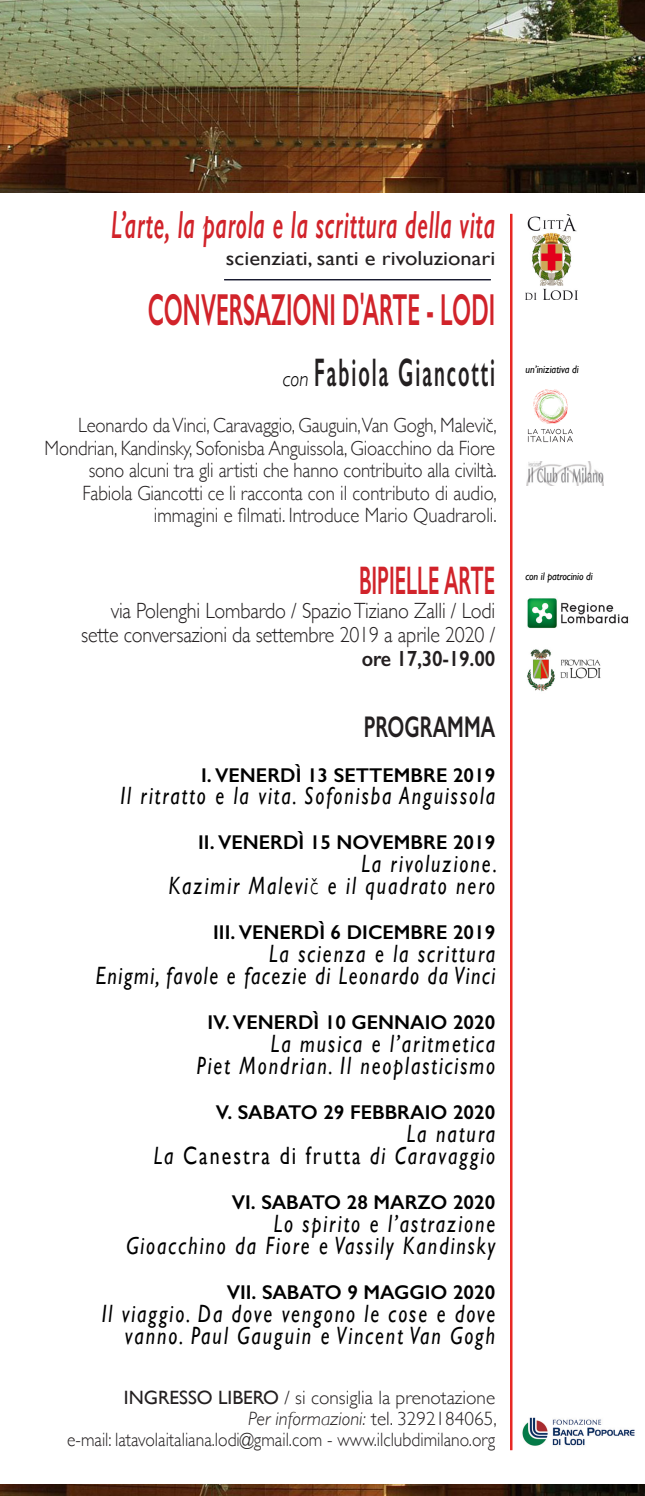
<style>
.page{position:relative;width:645px;height:1496px;background:#fff}
.page>*{position:absolute;margin:0;border:0;box-sizing:border-box;transform-origin:0 0}
.t1{font:600 45px "Gill Sans";color:#d1232a;scale:.5 1}
.t2{font:600 40px "Gill Sans";letter-spacing:.1em;color:#231f20;scale:.5 1}
.t3{font:600 40px "Gill Sans";color:#d1232a;scale:.5 1}
.t4{font:italic 600 39.38px "Gill Sans";letter-spacing:.03em;color:#d1232a;scale:.57 1}
.t5{font:600 30px "Gill Sans";color:#231f20;scale:.67 1}
.t6{font:italic 25px "Gill Sans";letter-spacing:.1em;color:#000;scale:.8 1}
.t7{font:italic 25px "Gill Sans";letter-spacing:.08em;color:#000;scale:.8 1}
.t8{font:25px "Gill Sans";letter-spacing:.1em;color:#000;scale:.8 1}
.t9{font:300 22px "Gill Sans";letter-spacing:-.01em;color:#231f20;scale:.91 1}
.t10{font:600 22px "Gill Sans";letter-spacing:-.01em;color:#231f20;scale:.91 1}
.t11{font:300 20.62px/22.5px "Gill Sans";letter-spacing:-.01em;color:#231f20;text-align:right;scale:.91 1}
.t12{font:20.25px "Gill Sans";color:#231f20;scale:1.11 1}
.t13{font:600 20px "Gill Sans";color:#000}
.t14{font:300 19.25px/21px "Gill Sans";color:#231f20;text-align:right}
.t15{font:300 19.25px "Gill Sans";color:#231f20;scale:.91 1}
.t16{font:italic 11px "Gill Sans";letter-spacing:-.005em;color:#000;scale:.91 1}
.s1{font-weight:300;font-style:italic;font-size:22px;color:#000}
.s2{font-weight:300;font-style:normal}
.s3{font-style:italic}
.s4{font-weight:400}
</style>
<div class="page">
<img style="left:0;top:0;width:645px;height:192px">
<svg style="left:510px;top:214px;width:1px;height:1235px"></svg>
<div style="left:511px;top:214px;width:1px;height:1235px;border:1px solid #e82924"></div>
<hr style="left:224px;top:279px;width:267px;height:1px;background:#0d0f25">
<img style="left:0;top:1484px;width:645px;height:11px">
<img style="left:525px;top:214px;width:53px;height:86px">
<img style="left:527px;top:389px;width:46px;height:54px">
<img style="left:526px;top:461px;width:77px;height:24px">
<img style="left:527px;top:649px;width:74px;height:43px">
<img style="left:527px;top:598px;width:102px;height:30px">
<img style="left:522px;top:1417px;width:113px;height:29px">
<p class="t4" style="left:111px;top:201px;width:676px">L’arte, la parola e la scrittura della vita</p>
<p class="t12" style="left:226px;top:247px;width:244px">scienziati, santi e rivoluzionari</p>
<p class="t1" style="left:148px;top:282px;width:696px">CONVERSAZIONI D'ARTE - LODI</p>
<p class="t2" style="left:283px;top:348px;width:426px"><span class="s1">con</span> Fabiola Giancotti</p>
<p class="t11" style="left:45px;top:413px;width:498px">Leonardo da Vinci, Caravaggio, Gauguin,Van Gogh, Malevič,<br>Mondrian, Kandinsky, Sofonisba Anguissola, Gioacchino da Fiore sono alcuni tra gli artisti che hanno contribuito alla civiltà.</p>
<p class="t11" style="left:83px;top:480px;width:457px">Fabiola Giancotti ce li racconta con il contributo di audio,</p>
<p class="t11" style="left:154px;top:503px;width:378px">immagini e filmati. Introduce Mario Quadraroli.</p>
<p class="t3" style="left:359px;top:556px;width:274px">BIPIELLE ARTE</p>
<p class="t9" style="left:111px;top:593px;width:424px">via Polenghi Lombardo / Spazio Tiziano Zalli / Lodi</p>
<p class="t9" style="left:81px;top:617px;width:457px">sette conversazioni da settembre 2019 a aprile 2020 /</p>
<p class="t10" style="left:362px;top:645px;width:148px">ore 17,30-19.00</p>
<p class="t5" style="left:364px;top:708px;width:198px">PROGRAMMA</p>
<p class="t13" style="left:201px;top:762px;width:296px">I. VENERDÌ 13 SETTEMBRE 2019</p>
<p class="t6" style="left:120px;top:781px;width:470px">Il ritratto e la vita. Sofonisba Anguissola</p>
<p class="t13" style="left:198px;top:830px;width:299px">II. VENERDÌ 15 NOVEMBRE 2019</p>
<p class="t6" style="left:361px;top:849px;width:171px">La rivoluzione.</p>
<p class="t6" style="left:169px;top:871px;width:409px">Kazimir Malevi<span class="s2">č</span> e il quadrato nero</p>
<p class="t13" style="left:213px;top:920px;width:284px">III. VENERDÌ 6 DICEMBRE 2019</p>
<p class="t6" style="left:269px;top:939px;width:284px">La scienza e la scrittura</p>
<p class="t7" style="left:96px;top:961px;width:501px">Enigmi, favole e facezie di Leonardo da Vinci</p>
<p class="t13" style="left:207px;top:1010px;width:289px">IV. VENERDÌ 10 GENNAIO 2020</p>
<p class="t6" style="left:271px;top:1029px;width:282px">La musica e l’aritmetica</p>
<p class="t6" style="left:197px;top:1051px;width:374px">Piet Mondrian. Il neoplasticismo</p>
<p class="t13" style="left:216px;top:1100px;width:281px">V. SABATO 29 FEBBRAIO 2020</p>
<p class="t6" style="left:407px;top:1119px;width:112px">La natura</p>
<p class="t8" style="left:154px;top:1141px;width:428px"><span class="s3">La</span> Canestra di frutta <span class="s3">di Caravaggio</span></p>
<p class="t13" style="left:232px;top:1190px;width:265px">VI. SABATO 28 MARZO 2020</p>
<p class="t6" style="left:274px;top:1209px;width:278px">Lo spirito e l’astrazione</p>
<p class="t6" style="left:126px;top:1231px;width:462px">Gioacchino da Fiore e Vassily Kandinsky</p>
<p class="t13" style="left:227px;top:1280px;width:270px">VII. SABATO 9 MAGGIO 2020</p>
<p class="t6" style="left:102px;top:1299px;width:493px">Il viaggio. Da dove vengono le cose e dove</p>
<p class="t6" style="left:125px;top:1321px;width:464px">vanno. Paul Gauguin e Vincent Van Gogh</p>
<p class="t14" style="left:124px;top:1386px;width:374px"><span class="s4">INGRESSO LIBERO</span> / si consiglia la prenotazione<br><span class="s3">Per informazioni:</span> tel. 3292184065,</p>
<p class="t15" style="left:67px;top:1424px;width:472px">e-mail: latavolaitaliana.lodi@gmail.com - www.ilclubdimilano.org</p>
<p class="t16" style="left:525px;top:363px;width:60px">un’iniziativa di</p>
<p class="t16" style="left:525px;top:570px;width:75px">con il patrocinio di</p>
</div>
